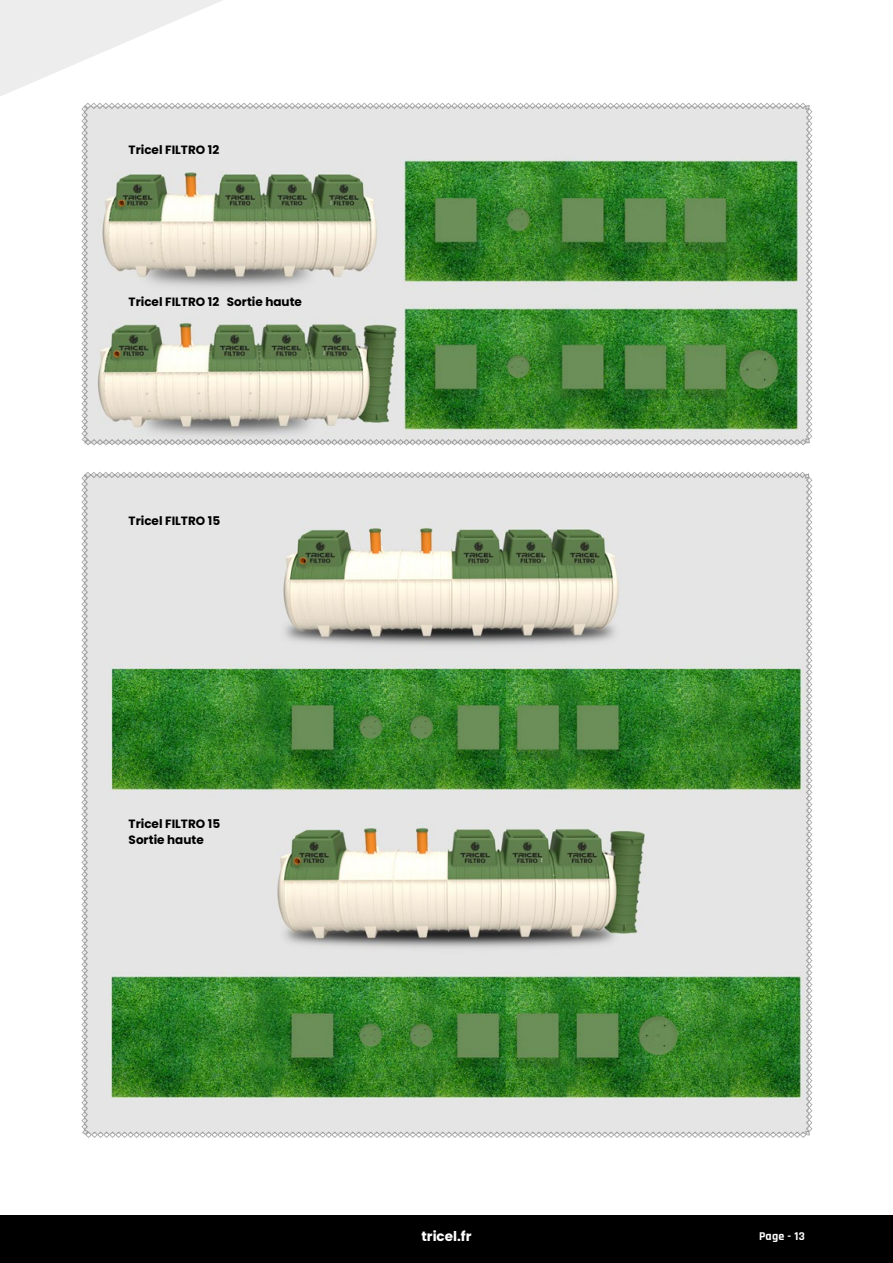
<style>
.page{position:relative;width:893px;height:1263px;background:#fff}
.page>*{position:absolute;margin:0;border:0;box-sizing:border-box;transform-origin:0 0}
.t1{font:700 13.5px "Poppins";color:#fff}
.t2{font:700 12px/16.5px "Poppins";color:#000}
.t3{font:700 12px "Rajdhani";letter-spacing:.02em;color:#fff}
</style>
<div class="page">
<div style="left:0;top:1215px;width:893px;height:48px;background:#000"></div>
<svg style="left:0;top:0;width:222px;height:96px;fill:#ededed"></svg>
<img style="left:81px;top:103px;width:731px;height:343px">
<svg style="left:81px;top:471px;width:731px;height:667px;background:#a1bb9a"></svg>
<p class="t2" style="left:129px;top:142px;width:92px">Tricel FILTRO 12</p>
<p class="t2" style="left:129px;top:294px;width:175px">Tricel FILTRO 12 Sortie haute</p>
<p class="t2" style="left:129px;top:513px;width:93px">Tricel FILTRO 15</p>
<p class="t2" style="left:129px;top:815px;width:93px">Tricel FILTRO 15<br>Sortie haute</p>
<p class="t1" style="left:421px;top:1228px;width:52px">tricel.fr</p>
<p class="t3" style="left:759px;top:1229px;width:47px">Page - 13</p>
</div>
